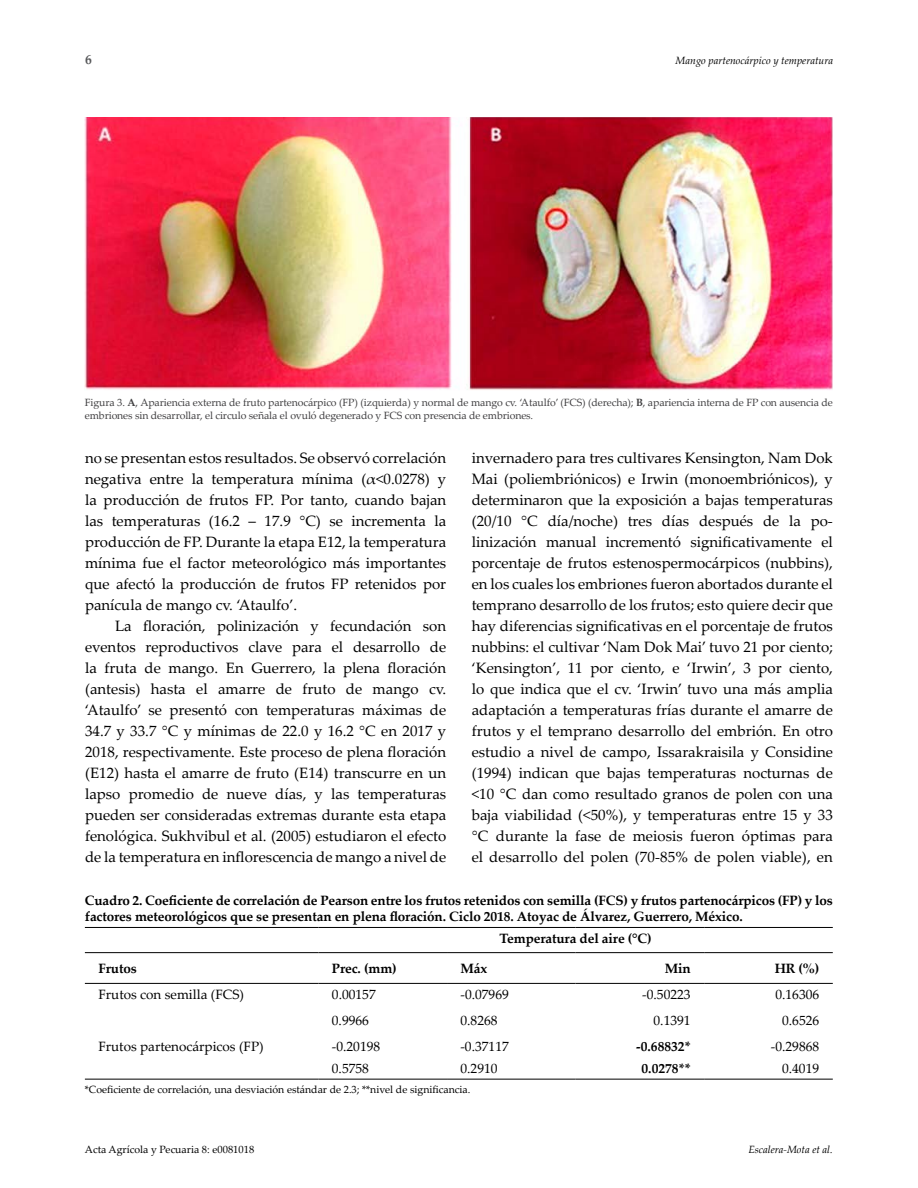
<style>
.page{position:relative;width:918px;height:1188px;background:#fff}
.page>*{position:absolute;margin:0;border:0;box-sizing:border-box;transform-origin:0 0}
.t1{font:15px/21px "Palatino Linotype";color:#000;text-align:justify}
.t2{font:700 13.5px/16.2px "Palatino Linotype";letter-spacing:-.01em;color:#000}
.t3{font:13.5px "Palatino Linotype";color:#000}
.t4{font:700 13.5px "Palatino Linotype";color:#58595b}
.t5{font:10.5px/12.6px "Palatino Linotype";letter-spacing:-.01em;color:#414042}
.t6{font:10.5px "Palatino Linotype";color:#000}
.t7{font:italic 10.5px "Palatino Linotype";color:#000}
.s1{font-weight:700}
</style>
<div class="page">
<img style="left:85px;top:117px;width:748px;height:273px">
<hr style="left:85px;top:952px;width:233px;height:1px;background:#000">
<hr style="left:318px;top:952px;width:129px;height:1px;background:#000">
<hr style="left:447px;top:952px;width:129px;height:1px;background:#000">
<hr style="left:576px;top:952px;width:128px;height:1px;background:#000">
<hr style="left:704px;top:952px;width:129px;height:1px;background:#000">
<hr style="left:85px;top:983px;width:233px;height:1px;background:#000">
<hr style="left:318px;top:983px;width:129px;height:1px;background:#000">
<hr style="left:447px;top:983px;width:129px;height:1px;background:#000">
<hr style="left:576px;top:983px;width:128px;height:1px;background:#000">
<hr style="left:704px;top:983px;width:129px;height:1px;background:#000">
<hr style="left:85px;top:1079px;width:233px;height:1px;background:#000">
<hr style="left:318px;top:1079px;width:129px;height:1px;background:#000">
<hr style="left:447px;top:1079px;width:129px;height:1px;background:#000">
<hr style="left:576px;top:1079px;width:128px;height:1px;background:#000">
<hr style="left:704px;top:1079px;width:129px;height:1px;background:#000">
<hr style="left:85px;top:927px;width:233px;height:1px;background:#000">
<hr style="left:318px;top:927px;width:129px;height:1px;background:#000">
<hr style="left:447px;top:927px;width:129px;height:1px;background:#000">
<hr style="left:576px;top:927px;width:128px;height:1px;background:#000">
<hr style="left:704px;top:927px;width:129px;height:1px;background:#000">
<p class="t4" style="left:85px;top:50px;width:8px">6</p>
<p class="t7" style="left:676px;top:53px;width:159px">Mango partenocárpico y temperatura</p>
<p class="t5" style="left:85px;top:396px;width:749px">Figura 3. <span class="s1">A</span>, Apariencia externa de fruto partenocárpico (FP) (izquierda) y normal de mango cv. ‘Ataulfo’ (FCS) (derecha); <span class="s1">B</span>, apariencia interna de FP con ausencia de embriones sin desarrollar, el circulo señala el ovuló degenerado y FCS con presencia de embriones.</p>
<p class="t1" style="left:85px;top:447px;width:363px">no se presentan estos resultados. Se observó correlación negativa entre la temperatura mínima (α&lt;0.0278) y la producción de frutos FP. Por tanto, cuando bajan las temperaturas (16.2 – 17.9 °C) se incrementa la producción de FP. Durante la etapa E12, la temperatura mínima fue el factor meteorológico más importantes que afectó la producción de frutos FP retenidos por panícula de mango cv. ‘Ataulfo’.</p>
<p class="t1" style="left:85px;top:615px;width:363px;text-indent:30px">La floración, polinización y fecundación son eventos reproductivos clave para el desarrollo de la fruta de mango. En Guerrero, la plena floración (antesis) hasta el amarre de fruto de mango cv. ‘Ataulfo’ se presentó con temperaturas máximas de 34.7 y 33.7 °C y mínimas de 22.0 y 16.2 °C en 2017 y 2018, respectivamente. Este proceso de plena floración (E12) hasta el amarre de fruto (E14) transcurre en un lapso promedio de nueve días, y las temperaturas pueden ser consideradas extremas durante esta etapa fenológica. Sukhvibul et al. (2005) estudiaron el efecto de la temperatura en inflorescencia de mango a nivel de</p>
<p class="t1" style="left:472px;top:447px;width:363px">invernadero para tres cultivares Kensington, Nam Dok Mai (poliembriónicos) e Irwin (monoembriónicos), y determinaron que la exposición a bajas temperaturas (20/10 °C día/noche) tres días después de la po&shy;linización manual incrementó significativamente el porcentaje de frutos estenospermocárpicos (nubbins), en los cuales los embriones fueron abortados durante el temprano desarrollo de los frutos; esto quiere decir que hay diferencias significativas en el porcentaje de frutos nubbins: el cultivar ‘Nam Dok Mai’ tuvo 21 por ciento; ‘Kensington’, 11 por ciento, e ‘Irwin’, 3 por ciento, lo que indica que el cv. ‘Irwin’ tuvo una más amplia adaptación a temperaturas frías durante el amarre de frutos y el temprano desarrollo del embrión. En otro estudio a nivel de campo, Issarakraisila y Considine (1994) indican que bajas temperaturas nocturnas de &lt;10 °C dan como resultado granos de polen con una baja viabilidad (&lt;50%), y temperaturas entre 15 y 33 °C durante la fase de meiosis fueron óptimas para el desarrollo del polen (70-85% de polen viable), en</p>
<p class="t2" style="left:85px;top:892px;width:749px">Cuadro 2. Coeficiente de correlación de Pearson entre los frutos retenidos con semilla (FCS) y frutos partenocárpicos (FP) y los factores meteorológicos que se presentan en plena floración. Ciclo 2018. Atoyac de Álvarez, Guerrero, México.</p>
<p class="t2" style="left:500px;top:930px;width:154px">Temperatura del aire (°C)</p>
<p class="t2" style="left:98px;top:960px;width:40px">Frutos</p>
<p class="t2" style="left:332px;top:960px;width:66px">Prec. (mm)</p>
<p class="t2" style="left:461px;top:960px;width:28px">Máx</p>
<p class="t2" style="left:665px;top:960px;width:27px">Min</p>
<p class="t2" style="left:775px;top:960px;width:46px">HR (%)</p>
<p class="t3" style="left:98px;top:985px;width:147px">Frutos con semilla (FCS)</p>
<p class="t3" style="left:332px;top:985px;width:45px">0.00157</p>
<p class="t3" style="left:461px;top:985px;width:50px">-0.07969</p>
<p class="t3" style="left:642px;top:985px;width:50px">-0.50223</p>
<p class="t3" style="left:775px;top:985px;width:45px">0.16306</p>
<p class="t3" style="left:332px;top:1011px;width:39px">0.9966</p>
<p class="t3" style="left:461px;top:1011px;width:39px">0.8268</p>
<p class="t3" style="left:654px;top:1011px;width:39px">0.1391</p>
<p class="t3" style="left:782px;top:1011px;width:39px">0.6526</p>
<p class="t3" style="left:98px;top:1037px;width:167px">Frutos partenocárpicos (FP)</p>
<p class="t3" style="left:332px;top:1037px;width:50px">-0.20198</p>
<p class="t3" style="left:460px;top:1037px;width:50px">-0.37117</p>
<p class="t2" style="left:636px;top:1038px;width:56px">-0.68832*</p>
<p class="t3" style="left:771px;top:1037px;width:50px">-0.29868</p>
<p class="t3" style="left:332px;top:1059px;width:39px">0.5758</p>
<p class="t3" style="left:460px;top:1059px;width:39px">0.2910</p>
<p class="t2" style="left:642px;top:1060px;width:51px">0.0278**</p>
<p class="t3" style="left:782px;top:1059px;width:39px">0.4019</p>
<p class="t6" style="left:85px;top:1082px;width:387px">*Coeficiente de correlación, una desviación estándar de 2.3; **nivel de significancia.</p>
<p class="t6" style="left:85px;top:1142px;width:171px">Acta Agrícola y Pecuaria 8: e0081018</p>
<p class="t7" style="left:748px;top:1142px;width:86px">Escalera-Mota et al.</p>
</div>
